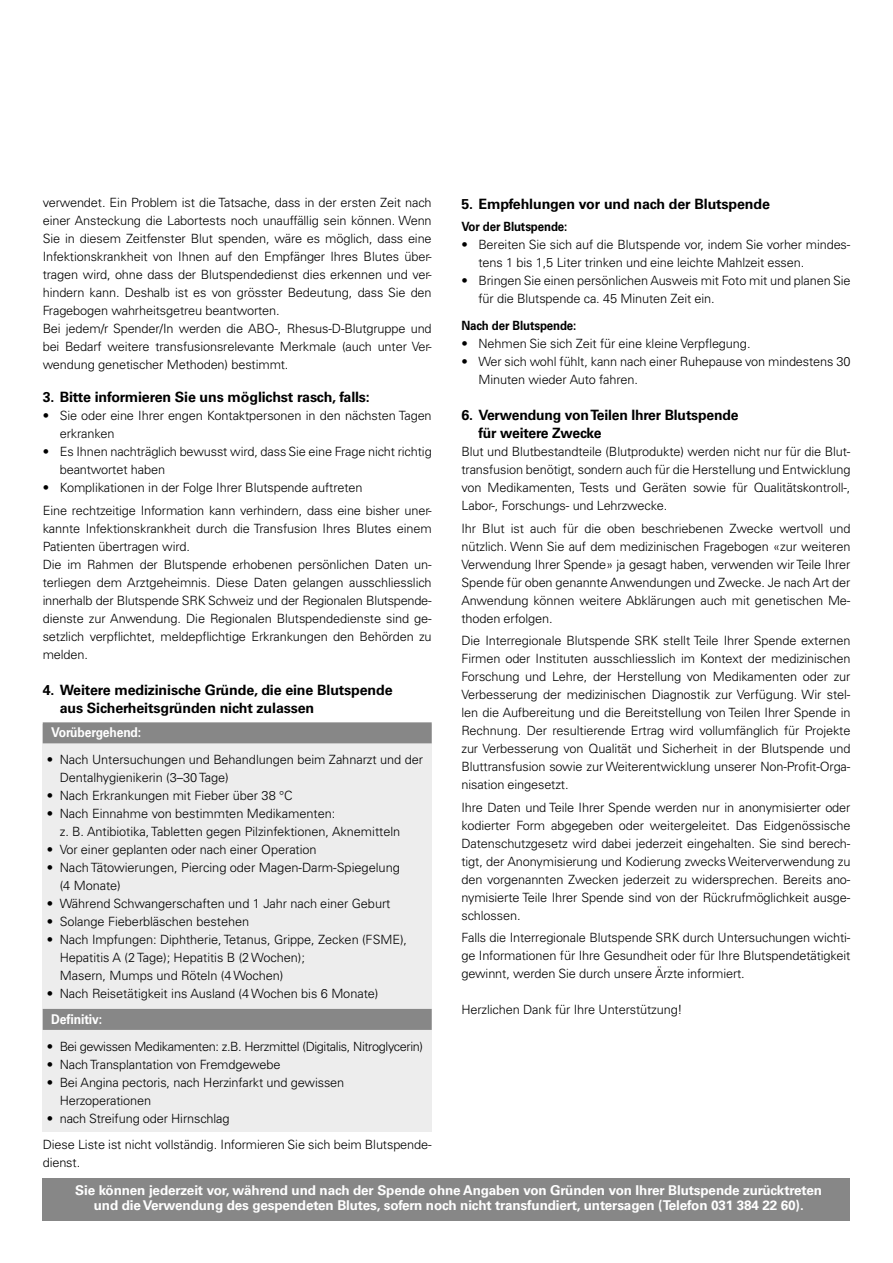
<style>
.page{position:relative;width:893px;height:1263px;background:#fff}
.page>*{position:absolute;margin:0;border:0;box-sizing:border-box;transform-origin:0 0}
.t1{font:700 14.25px/18px "Univers LT Pro 65";letter-spacing:-.01em;color:#000}
.t2{font:700 13.5px/15px "Univers LT Pro 65";letter-spacing:-.01em;color:#fff;text-align:center}
.t3{font:700 13.5px "Univers LT Pro 65";letter-spacing:-.01em;color:#fff;scale:.9 1}
.t4{font:300 12.75px/18px "Univers LT Pro 45";letter-spacing:-.01em;color:#000}
.t5{font:300 12.75px "Univers LT Pro 45";letter-spacing:-.03em;color:#000}
.t6{font:700 12.75px "Univers LT Pro 65";letter-spacing:-.01em;color:#000;scale:.9 1}
</style>
<div class="page">
<div style="left:43px;top:725px;width:389px;height:407px;background:#ededed"></div>
<div style="left:43px;top:722px;width:389px;height:21px;background:#878787"></div>
<div style="left:43px;top:1009px;width:389px;height:21px;background:#878787"></div>
<div style="left:43px;top:1178px;width:807px;height:42px;background:#878787"></div>
<p class="t4" style="left:43px;top:194px;width:390px">verwendet. Ein Problem ist die Tatsache, dass in der ersten Zeit nach einer Ansteckung die Labortests noch unauffällig sein können. Wenn Sie in diesem Zeitfenster Blut spenden, wäre es möglich, dass eine Infektionskrankheit von Ihnen auf den Empfänger Ihres Blutes über&shy;tragen wird, ohne dass der Blutspendedienst dies erkennen und ver&shy;hindern kann. Deshalb ist es von grösster Bedeutung, dass Sie den Fragebogen wahrheitsgetreu beantworten.<br>Bei jedem/r Spender/In werden die ABO-, Rhesus-D-Blutgruppe und bei Bedarf weitere transfusionsrelevante Merkmale (auch unter Ver&shy;wendung genetischer Methoden) bestimmt.</p>
<p class="t1" style="left:43px;top:388px;width:329px">3. Bitte informieren Sie uns möglichst rasch, falls:</p>
<p class="t4" style="left:60px;top:407px;width:373px;text-indent:-17px">• Sie oder eine Ihrer engen Kontaktpersonen in den nächsten Tagen erkranken</p>
<p class="t4" style="left:60px;top:443px;width:373px;text-indent:-17px">• Es Ihnen nachträglich bewusst wird, dass Sie eine Frage nicht richtig beantwortet haben</p>
<p class="t4" style="left:43px;top:476px;width:390px;line-height:22.5px">• Komplikationen in der Folge Ihrer Blutspende auftreten<br>Eine rechtzeitige Information kann verhindern, dass eine bisher uner-</p>
<p class="t4" style="left:43px;top:519px;width:390px">kannte Infektionskrankheit durch die Transfusion Ihres Blutes einem Patienten übertragen wird.<br>Die im Rahmen der Blutspende erhobenen persönlichen Daten un&shy;terliegen dem Arztgeheimnis. Diese Daten gelangen ausschliesslich innerhalb der Blutspende SRK Schweiz und der Regionalen Blutspende&shy;dienste zur Anwendung. Die Regionalen Blutspendedienste sind ge&shy;setzlich verpflichtet, meldepflichtige Erkrankungen den Behörden zu melden.</p>
<p class="t1" style="left:60px;top:680px;width:334px;text-indent:-17px">4. Weitere medizinische Gründe, die eine Blutspende aus Sicherheitsgründen nicht zulassen</p>
<p class="t3" style="left:51px;top:723px;width:102px">Vorübergehend:</p>
<p class="t4" style="left:60px;top:750px;width:365px;text-indent:-13px">• Nach Untersuchungen und Behandlungen beim Zahnarzt und der<br>Dentalhygienikerin (3–30 Tage)</p>
<p class="t4" style="left:47px;top:786px;width:247px">• Nach Erkrankungen mit Fieber über 38 °C</p>
<p class="t4" style="left:60px;top:804px;width:342px;text-indent:-13px">• Nach Einnahme von bestimmten Medikamenten:<br>z. B. Antibiotika, Tabletten gegen Pilzinfektionen, Aknemitteln</p>
<p class="t4" style="left:47px;top:840px;width:271px">• Vor einer geplanten oder nach einer Operation</p>
<p class="t4" style="left:60px;top:858px;width:342px;text-indent:-13px">• Nach Tätowierungen, Piercing oder Magen-Darm-Spiegelung (4 Monate)</p>
<p class="t4" style="left:47px;top:894px;width:345px">• Während Schwangerschaften und 1 Jahr nach einer Geburt</p>
<p class="t4" style="left:47px;top:912px;width:204px">• Solange Fieberbläschen bestehen</p>
<p class="t4" style="left:60px;top:930px;width:349px;text-indent:-13px">• Nach Impfungen: Diphtherie, Tetanus, Grippe, Zecken (FSME),<br>Hepatitis A (2 Tage); Hepatitis B (2 Wochen);<br>Masern, Mumps und Röteln (4 Wochen)</p>
<p class="t4" style="left:47px;top:984px;width:333px">• Nach Reisetätigkeit ins Ausland (4 Wochen bis 6 Monate)</p>
<p class="t3" style="left:51px;top:1009px;width:58px">Definitiv:</p>
<p class="t5" style="left:47px;top:1038px;width:378px">• Bei gewissen Medikamenten: z.B. Herzmittel (Digitalis, Nitroglycerin)</p>
<p class="t4" style="left:47px;top:1055px;width:235px">• Nach Transplantation von Fremdgewebe</p>
<p class="t4" style="left:60px;top:1073px;width:286px;text-indent:-13px">• Bei Angina pectoris, nach Herzinfarkt und gewissen<br>Herzoperationen</p>
<p class="t4" style="left:43px;top:1104px;width:390px;line-height:26.5px;text-indent:4px">• nach Streifung oder Hirnschlag<br>Diese Liste ist nicht vollständig. Informieren Sie sich beim Blutspende-</p>
<p class="t4" style="left:43px;top:1153px;width:39px">dienst.</p>
<p class="t1" style="left:461px;top:194px;width:310px">5. Empfehlungen vor und nach der Blutspende</p>
<p class="t6" style="left:461px;top:218px;width:119px">Vor der Blutspende:</p>
<p class="t4" style="left:478px;top:235px;width:373px;text-indent:-17px">• Bereiten Sie sich auf die Blutspende vor, indem Sie vorher mindes&shy;tens 1 bis 1,5 Liter trinken und eine leichte Mahlzeit essen.</p>
<p class="t4" style="left:478px;top:271px;width:373px;text-indent:-17px">• Bringen Sie einen persönlichen Ausweis mit Foto mit und planen Sie für die Blutspende ca. 45 Minuten Zeit ein.</p>
<p class="t6" style="left:461px;top:317px;width:129px">Nach der Blutspende:</p>
<p class="t4" style="left:461px;top:334px;width:291px">• Nehmen Sie sich Zeit für eine kleine Verpflegung.</p>
<p class="t4" style="left:478px;top:352px;width:373px;text-indent:-17px">• Wer sich wohl fühlt, kann nach einer Ruhepause von mindestens 30<br>Minuten wieder Auto fahren.</p>
<p class="t1" style="left:478px;top:405px;width:261px;text-indent:-17px">6. Verwendung von Teilen Ihrer Blutspende für weitere Zwecke</p>
<p class="t4" style="left:461px;top:442px;width:390px;text-align:justify">Blut und Blutbestandteile (Blutprodukte) werden nicht nur für die Blut&shy;transfusion benötigt, sondern auch für die Herstellung und Entwicklung von Medikamenten, Tests und Geräten sowie für Qualitätskontroll-, Labor-, Forschungs- und Lehrzwecke.</p>
<p class="t4" style="left:461px;top:519px;width:390px;text-align:justify">Ihr Blut ist auch für die oben beschriebenen Zwecke wertvoll und nützlich. Wenn Sie auf dem medizinischen Fragebogen «zur weiteren Verwendung Ihrer Spende» ja gesagt haben, verwenden wir Teile Ihrer Spende für oben genannte Anwendungen und Zwecke. Je nach Art der Anwendung können weitere Abklärungen auch mit genetischen Me&shy;thoden erfolgen.</p>
<p class="t4" style="left:461px;top:631px;width:390px;text-align:justify">Die Interregionale Blutspende SRK stellt Teile Ihrer Spende externen Firmen oder Instituten ausschliesslich im Kontext der medizinischen Forschung und Lehre, der Herstellung von Medikamenten oder zur Verbesserung der medizinischen Diagnostik zur Verfügung. Wir stel&shy;len die Aufbereitung und die Bereitstellung von Teilen Ihrer Spende in Rechnung. Der resultierende Ertrag wird vollumfänglich für Projekte zur Verbesserung von Qualität und Sicherheit in der Blutspende und Bluttransfusion sowie zur Weiterentwicklung unserer Non-Profit-Orga&shy;nisation eingesetzt.</p>
<p class="t4" style="left:461px;top:798px;width:390px;text-align:justify">Ihre Daten und Teile Ihrer Spende werden nur in anonymisierter oder kodierter Form abgegeben oder weitergeleitet. Das Eidgenössische Datenschutzgesetz wird dabei jederzeit eingehalten. Sie sind berech&shy;tigt, der Anonymisierung und Kodierung zwecks Weiterverwendung zu den vorgenannten Zwecken jederzeit zu widersprechen. Bereits ano&shy;nymisierte Teile Ihrer Spende sind von der Rückrufmöglichkeit ausge&shy;schlossen.</p>
<p class="t4" style="left:461px;top:928px;width:390px;text-align:justify">Falls die Interregionale Blutspende SRK durch Untersuchungen wichti&shy;ge Informationen für Ihre Gesundheit oder für Ihre Blutspendetätigkeit gewinnt, werden Sie durch unsere Ärzte informiert.</p>
<p class="t4" style="left:461px;top:1000px;width:223px">Herzlichen Dank für Ihre Unterstützung!</p>
<p class="t2" style="left:75px;top:1182px;width:748px">Sie können jederzeit vor, während und nach der Spende ohne Angaben von Gründen von Ihrer Blutspende zurücktreten und die Verwendung des gespendeten Blutes, sofern noch nicht transfundiert, untersagen (Telefon 031 384 22 60).</p>
</div>
